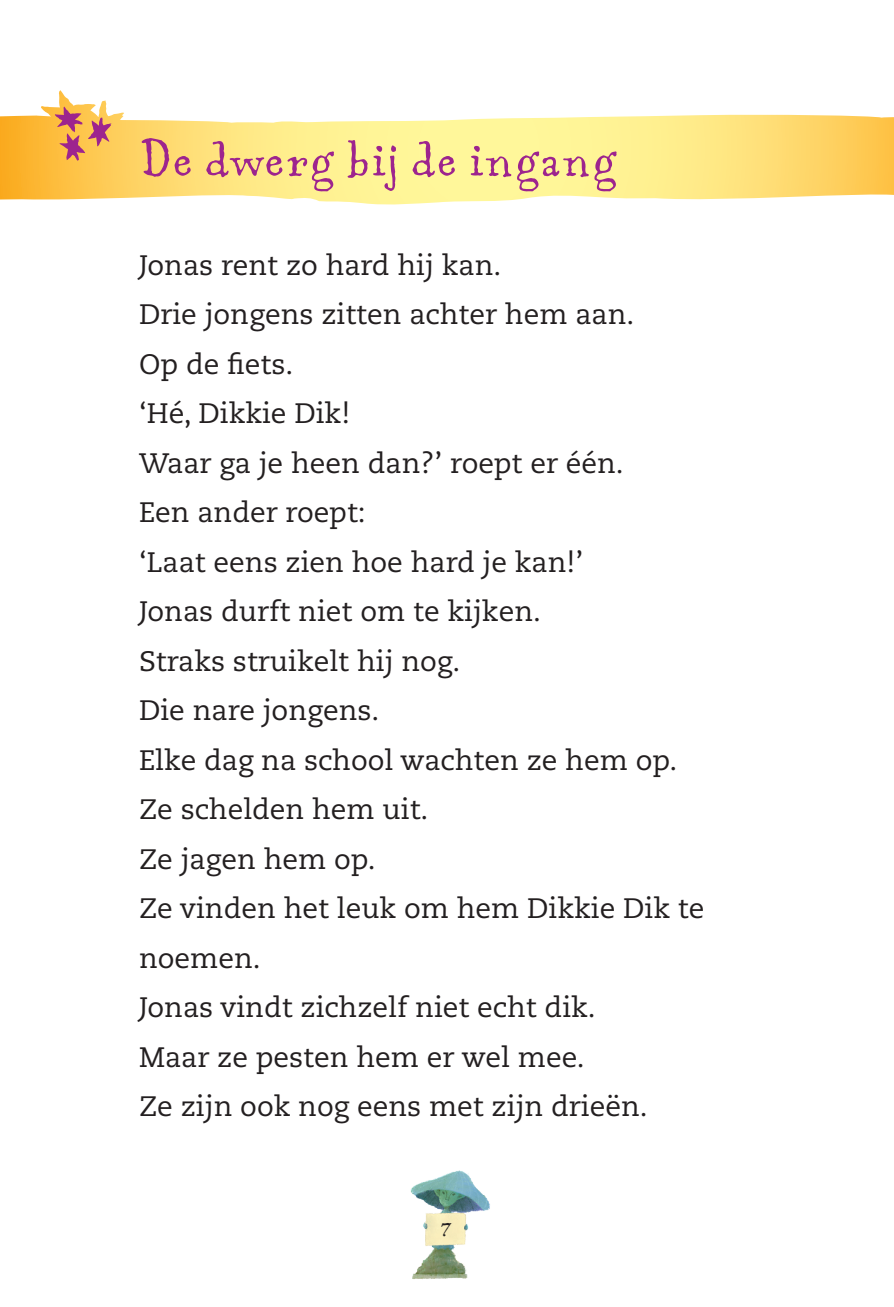
<style>
.page{position:relative;width:894px;height:1307px;background:#fff}
.page>*{position:absolute;margin:0;border:0;box-sizing:border-box;transform-origin:0 0}
.t1{font:67.5px "Aunt Mildred";color:#9d248e}
.t2{font:28.12px/49.5px "Caecilia LT Pro 55 Roman";color:#231f20}
.t3{font:27px "Aunt Mildred";color:#231f20}
</style>
<div class="page">
<img style="left:410px;top:1170px;width:80px;height:109px">
<svg style="left:0;top:90px;width:893px;height:115px"></svg>
<svg style="left:55px;top:107px;width:57px;height:54px"></svg>
<h1 class="t1" style="left:139px;top:124px;width:479px">De dwerg bij de ingang</h1>
<p class="t2" style="left:139px;top:240px;width:566px">Jonas rent zo hard hij kan.<br>Drie jongens zitten achter hem aan.<br>Op de fiets.<br>‘Hé, Dikkie Dik!<br>Waar ga je heen dan?’ roept er één.<br>Een ander roept:<br>‘Laat eens zien hoe hard je kan!’<br>Jonas durft niet om te kijken.<br>Straks struikelt hij nog.<br>Die nare jongens.<br>Elke dag na school wachten ze hem op.<br>Ze schelden hem uit.<br>Ze jagen hem op.<br>Ze vinden het leuk om hem Dikkie Dik te noemen.<br>Jonas vindt zichzelf niet echt dik.<br>Maar ze pesten hem er wel mee.<br>Ze zijn ook nog eens met zijn drieën.</p>
<p class="t3" style="left:440px;top:1215px;width:12px">7</p>
</div>
